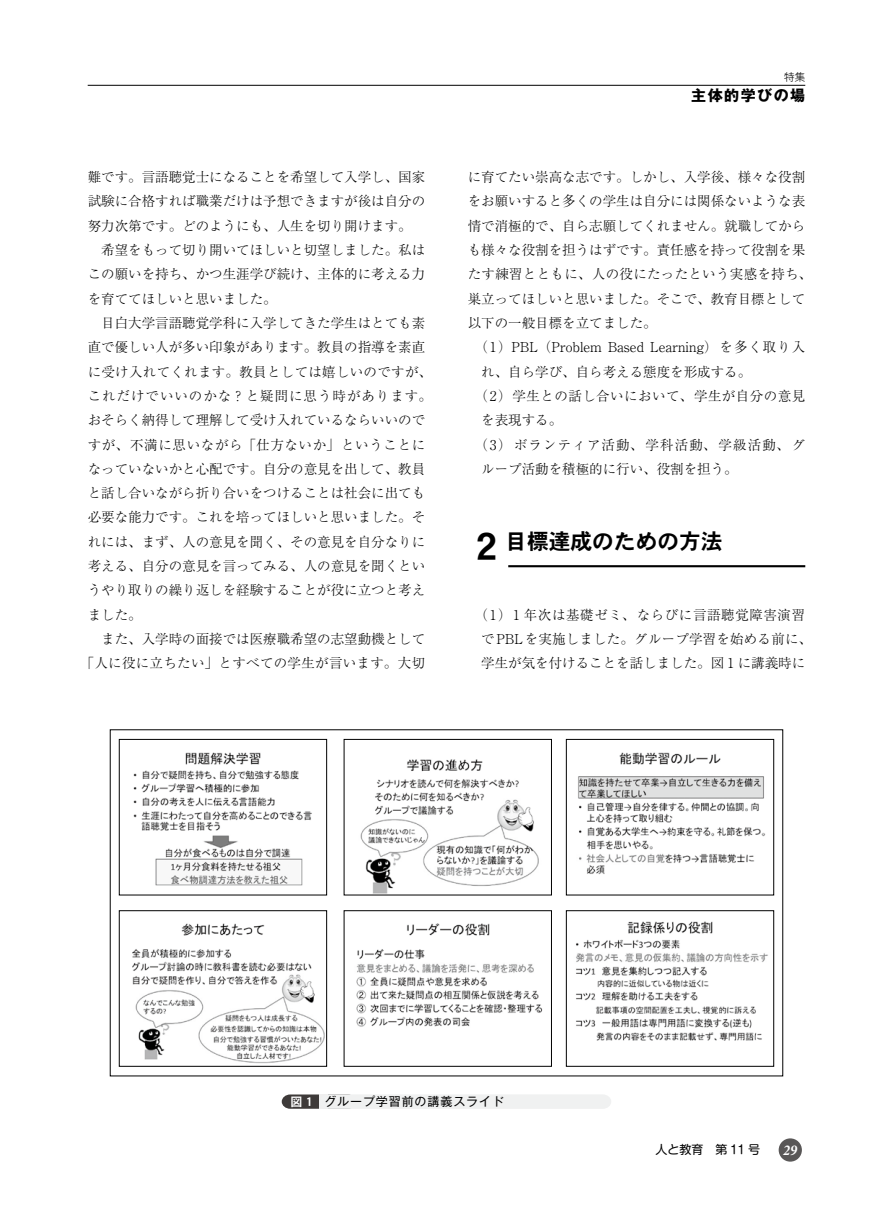
<style>
.page{position:relative;width:893px;height:1221px;background:#fff}
.page>*{position:absolute;margin:0;border:0;box-sizing:border-box;transform-origin:0 0}
.t1{font:21.75px "DFHS Gothic W7 WINP RKSJ H";color:#000}
.t2{font:700 15px "Gothic MB101 Pr 6 N";letter-spacing:.1em;color:#000}
.t3{font:italic 700 condensed 15px "Minion Pro";color:#fff}
.t4{font:300 13.5px/24.3px "Ryumin Pr 6 N";color:#000;text-align:center}
.t5{font:300 13.5px "Ryumin Pr 6 N";letter-spacing:.02em;color:#000}
.t6{font:300 13.5px "Ryumin Pr 6 N";letter-spacing:.07em;color:#000}
.t7{font:300 13.5px "Ryumin Pr 6 N";letter-spacing:.05em;color:#000}
.t8{font:300 13.5px "Ryumin Pr 6 N";letter-spacing:.035em;color:#000}
.t9{font:300 13.5px "Ryumin Pr 6 N";letter-spacing:.085em;color:#000}
.t10{font:12px "Gothic MB101 Pr 6 N";letter-spacing:.075em;color:#000}
.t11{font:12px "Shin M Go Pr 6 N";color:#000}
.t12{font:300 10.5px "Gothic MB101 Pr 6 N";color:#000}
.s1{font-size:37.5px}
.s2{font-family:"DFHS Gothic W7 WINP RKSJ H";color:#fff}
</style>
<div class="page">
<div style="left:779px;top:1138px;width:23px;height:23px;background:#595757;border-radius:50%"></div>
<hr style="left:88px;top:85px;width:717px;height:1px;background:#000">
<hr style="left:508px;top:565px;width:297px;height:2px;background:#000">
<img style="left:132px;top:923px;width:193px;height:141px">
<div style="left:119px;top:910px;width:208px;height:156px;border:1px solid #000"></div>
<img style="left:356px;top:923px;width:187px;height:104px">
<div style="left:344px;top:910px;width:208px;height:156px;border:1px solid #000"></div>
<img style="left:133px;top:752px;width:179px;height:134px">
<div style="left:119px;top:739px;width:208px;height:156px;border:1px solid #000"></div>
<img style="left:360px;top:759px;width:179px;height:134px">
<div style="left:344px;top:739px;width:208px;height:156px;border:1px solid #000"></div>
<img style="left:578px;top:752px;width:188px;height:122px">
<div style="left:566px;top:739px;width:208px;height:156px;border:1px solid #000"></div>
<img style="left:576px;top:921px;width:192px;height:120px">
<div style="left:566px;top:910px;width:208px;height:156px;border:1px solid #000"></div>
<svg style="left:282px;top:1094px;width:329px;height:14px"></svg>
<p class="t12" style="left:784px;top:68px;width:22px">特集</p>
<p class="t4" style="left:88px;top:164px;width:339px">難です。言語聴覚士になることを希望して入学し、国家</p>
<p class="t4" style="left:88px;top:188px;width:339px">試験に合格すれば職業だけは予想できますが後は自分の</p>
<p class="t4" style="left:88px;top:213px;width:325px">努力次第です。どのようにも、人生を切り開けます。</p>
<p class="t4" style="left:101px;top:237px;width:325px">希望をもって切り開いてほしいと切望しました。私は</p>
<p class="t4" style="left:88px;top:261px;width:339px">この願いを持ち、かつ生涯学び続け、主体的に考える力</p>
<p class="t4" style="left:88px;top:285px;width:190px">を育ててほしいと思いました。</p>
<p class="t4" style="left:101px;top:310px;width:325px">目白大学言語聴覚学科に入学してきた学生はとても素</p>
<p class="t4" style="left:88px;top:334px;width:339px">直で優しい人が多い印象があります。教員の指導を素直</p>
<p class="t5" style="left:88px;top:361px;width:346px">に受け入れてくれます。教員としては嬉しいのですが、</p>
<p class="t6" style="left:88px;top:385px;width:346px">これだけでいいのかな？と疑問に思う時があります。</p>
<p class="t4" style="left:88px;top:407px;width:339px">おそらく納得して理解して受け入れているならいいので</p>
<p class="t7" style="left:88px;top:434px;width:339px">すが、不満に思いながら「仕方ないか」ということに</p>
<p class="t4" style="left:88px;top:456px;width:339px">なっていないかと心配です。自分の意見を出して、教員</p>
<p class="t4" style="left:88px;top:480px;width:339px">と話し合いながら折り合いをつけることは社会に出ても</p>
<p class="t4" style="left:88px;top:504px;width:339px">必要な能力です。これを培ってほしいと思いました。そ</p>
<p class="t4" style="left:88px;top:528px;width:339px">れには、まず、人の意見を聞く、その意見を自分なりに</p>
<p class="t4" style="left:88px;top:553px;width:339px">考える、自分の意見を言ってみる、人の意見を聞くとい</p>
<p class="t4" style="left:88px;top:577px;width:339px">うやり取りの繰り返しを経験することが役に立つと考え</p>
<p class="t4" style="left:88px;top:601px;width:55px">ました。</p>
<p class="t4" style="left:101px;top:626px;width:325px">また、入学時の面接では医療職希望の志望動機として</p>
<p class="t5" style="left:81px;top:652px;width:346px">「人に役に立ちたい」とすべての学生が言います。大切</p>
<p class="t2" style="left:691px;top:83px;width:115px">主体的学びの場</p>
<p class="t4" style="left:468px;top:164px;width:339px">に育てたい崇高な志です。しかし、入学後、様々な役割</p>
<p class="t4" style="left:468px;top:188px;width:339px">をお願いすると多くの学生は自分には関係ないような表</p>
<p class="t4" style="left:468px;top:213px;width:339px">情で消極的で、自ら志願してくれません。就職してから</p>
<p class="t4" style="left:468px;top:237px;width:339px">も様々な役割を担うはずです。責任感を持って役割を果</p>
<p class="t5" style="left:468px;top:263px;width:346px">たす練習とともに、人の役にたったという実感を持ち、</p>
<p class="t4" style="left:468px;top:285px;width:339px">巣立ってほしいと思いました。そこで、教育目標として</p>
<p class="t4" style="left:468px;top:310px;width:190px">以下の一般目標を立てました。</p>
<p class="t4" style="left:474px;top:334px;width:332px">（1）PBL（Problem Based Learning）を多く取り入</p>
<p class="t4" style="left:481px;top:358px;width:271px">れ、自ら学び、自ら考える態度を形成する。</p>
<p class="t8" style="left:474px;top:385px;width:332px">（2）学生との話し合いにおいて、学生が自分の意見</p>
<p class="t4" style="left:481px;top:407px;width:82px">を表現する。</p>
<p class="t9" style="left:474px;top:434px;width:332px">（3）ボランティア活動、学科活動、学級活動、グ</p>
<p class="t4" style="left:481px;top:456px;width:258px">ループ活動を積極的に行い、役割を担う。</p>
<h1 class="t1" style="left:468px;top:530px;width:256px"><span class="s1">２</span>目標達成のための方法</h1>
<p class="t4" style="left:474px;top:601px;width:339px">（1）1 年次は基礎ゼミ、ならびに言語聴覚障害演習でPBLを実施しました。グループ学習を始める前に、学生が気を付けることを話しました。図 1 に講義時に</p>
<p class="t10" style="left:291px;top:1091px;width:215px"><span class="s2">図 1　</span>グループ学習前の講義スライド</p>
<p class="t11" style="left:655px;top:1139px;width:106px">人と教育　第 11 号</p>
<p class="t3" style="left:783px;top:1139px;width:15px">29</p>
</div>
